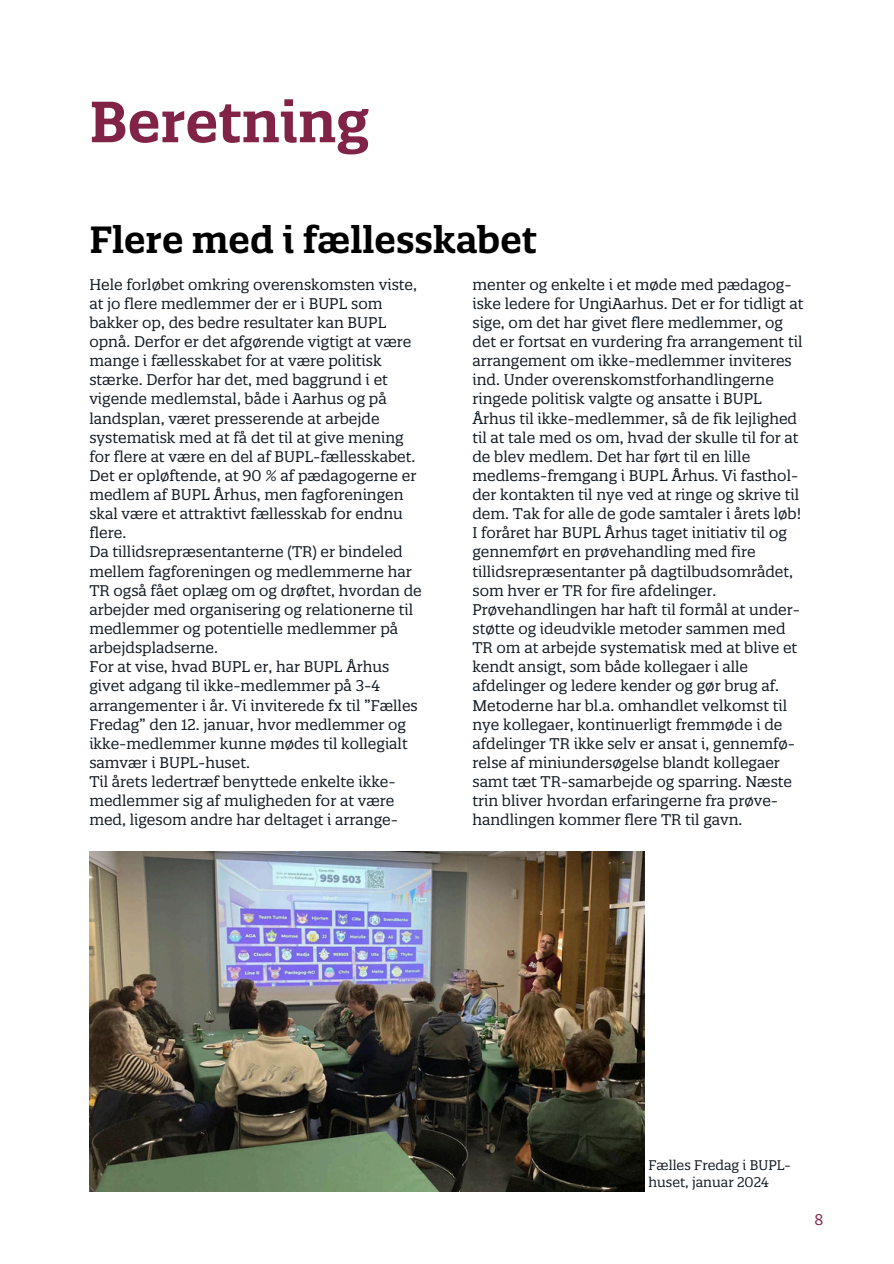
<style>
.page{position:relative;width:894px;height:1264px;background:#fff}
.page>*{position:absolute;margin:0;border:0;box-sizing:border-box;transform-origin:0 0}
.t1{font:600 56.25px "Quatro Slab";color:#802346}
.t2{font:600 36.75px "Quatro Slab";color:#000}
.t3{font:15px/19.2px "Quatro Slab";color:#101820}
.t4{font:15px "Quatro Slab";color:#802346}
.t5{font:13.5px/16.8px "Quatro Slab";color:#101820}
</style>
<div class="page">
<img style="left:89px;top:851px;width:555px;height:340px">
<p class="t1" style="left:89px;top:86px;width:281px">Beretning</p>
<h2 class="t2" style="left:89px;top:216px;width:449px">Flere med i fællesskabet</h2>
<p class="t3" style="left:89px;top:274px;width:329px">Hele forløbet omkring overenskomsten viste, at jo flere medlemmer der er i BUPL som bakker op, des bedre resultater kan BUPL opnå. Derfor er det afgørende vigtigt at være mange i fællesskabet for at være politisk stærke. Derfor har det, med baggrund i et vigende medlemstal, både i Aarhus og på landsplan, været presserende at arbejde systematisk med at få det til at give mening for flere at være en del af BUPL-fællesskabet.<br>Det er opløftende, at 90 % af pædagogerne er medlem af BUPL Århus, men fagforeningen skal være et attraktivt fællesskab for endnu flere.</p>
<p class="t3" style="left:89px;top:542px;width:334px">Da tillidsrepræsentanterne (TR) er bindeled mellem fagforeningen og medlemmerne har TR også fået oplæg om og drøftet, hvordan de arbejder med organisering og relationerne til medlemmer og potentielle medlemmer på arbejdspladserne.</p>
<p class="t3" style="left:89px;top:657px;width:330px">For at vise, hvad BUPL er, har BUPL Århus givet adgang til ikke-medlemmer på 3-4 arrangementer i år. Vi inviterede fx til ”Fælles Fredag” den 12. januar, hvor medlemmer og ikke-medlemmer kunne mødes til kollegialt samvær i BUPL-huset.</p>
<p class="t3" style="left:89px;top:772px;width:310px">Til årets ledertræf benyttede enkelte ikke&shy;medlemmer sig af muligheden for at være med, ligesom andre har deltaget i arrange-</p>
<p class="t3" style="left:472px;top:274px;width:332px">menter og enkelte i et møde med pædagog&shy;iske ledere for UngiAarhus. Det er for tidligt at sige, om det har givet flere medlemmer, og det er fortsat en vurdering fra arrangement til arrangement om ikke-medlemmer inviteres ind. Under overenskomstforhandlingerne ringede politisk valgte og ansatte i BUPL Århus til ikke-medlemmer, så de fik lejlighed til at tale med os om, hvad der skulle til for at de blev medlem. Det har ført til en lille medlems-fremgang i BUPL Århus. Vi fasthol&shy;der kontakten til nye ved at ringe og skrive til dem. Tak for alle de gode samtaler i årets løb!</p>
<p class="t3" style="left:472px;top:523px;width:329px">I foråret har BUPL Århus taget initiativ til og gennemført en prøvehandling med fire tillidsrepræsentanter på dagtilbudsområdet, som hver er TR for fire afdelinger.<br>Prøvehandlingen har haft til formål at under&shy;støtte og ideudvikle metoder sammen med TR om at arbejde systematisk med at blive et kendt ansigt, som både kollegaer i alle afdelinger og ledere kender og gør brug af.<br>Metoderne har bl.a. omhandlet velkomst til nye kollegaer, kontinuerligt fremmøde i de afdelinger TR ikke selv er ansat i, gennemfø&shy;relse af miniundersøgelse blandt kollegaer samt tæt TR-samarbejde og sparring. Næste trin bliver hvordan erfaringerne fra prøve&shy;handlingen kommer flere TR til gavn.</p>
<p class="t5" style="left:648px;top:1156px;width:144px">Fælles Fredag i BUPL&shy;huset, januar 2024</p>
<p class="t4" style="left:814px;top:1210px;width:10px">8</p>
</div>
